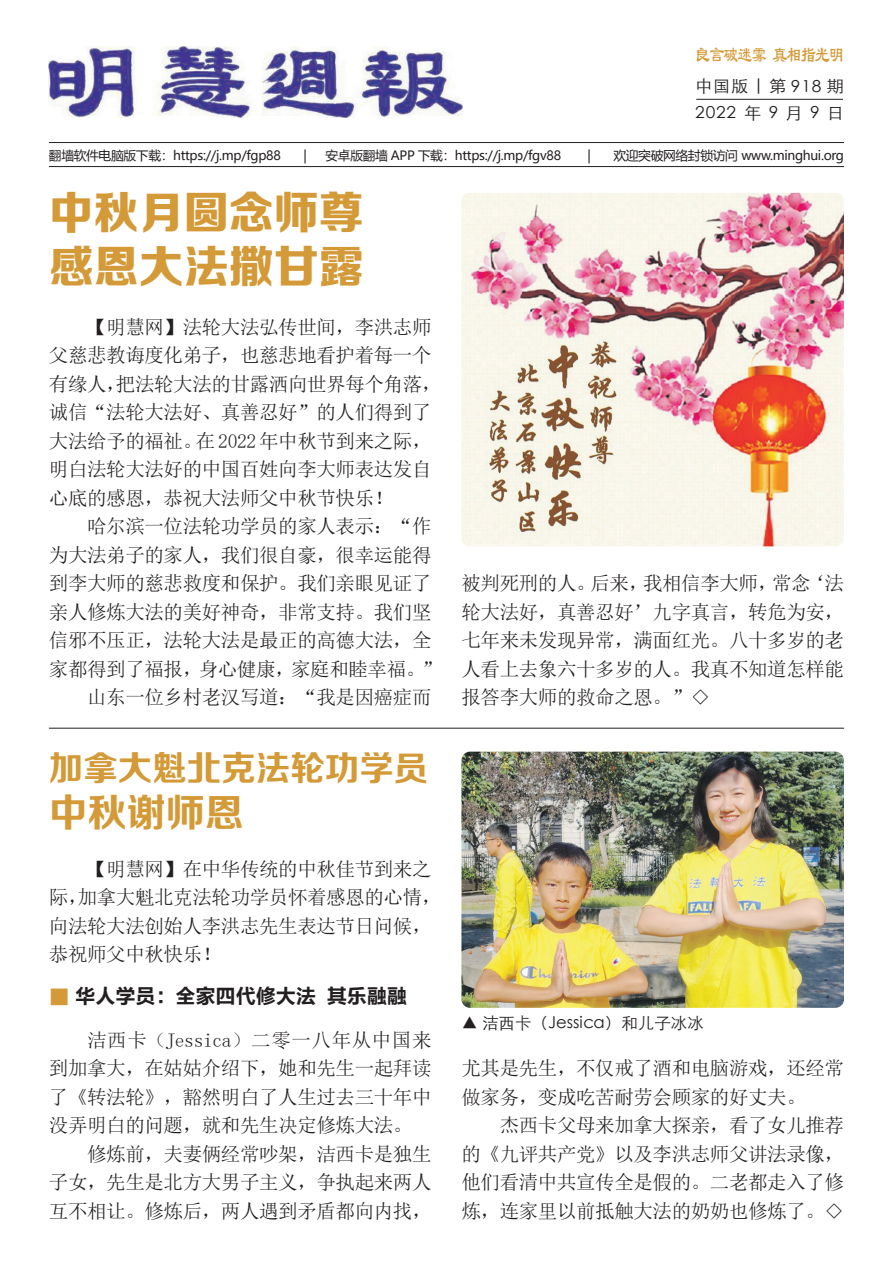
<style>
.page{position:relative;width:893px;height:1263px;background:#fff}
.page>*{position:absolute;margin:0;border:0;box-sizing:border-box;transform-origin:0 0}
.t1{font:45px/54px "FZZDHJW GB1 0";color:#d39a37}
.t2{font:39px "FZZCHJW GB1 0";color:#d39a37}
.t3{font:34.5px "FZZCHJW GB1 0";color:#d39a37}
.t4{font:22.5px "Li Su";letter-spacing:-.06em;color:#d39a37;scale:.67 1}
.t5{font:20.25px "FZLTCHK GBK1 0";letter-spacing:-.01em;color:#231f20}
.t6{font:19.5px/28.5px "Sim Sun";letter-spacing:-.02em;color:#231f20}
.t7{font:19.5px "Sim Sun";letter-spacing:.03em;color:#231f20}
.t8{font:16.5px/27px "ST Xihei";letter-spacing:.035em;color:#231f20;scale:1.05 1}
.t9{font:16.5px "ST Xihei";color:#231f20}
.t10{font:12.75px "Microsoft Ya Hei";letter-spacing:-.025em;color:#231f20}
.s1{font-size:21px;color:#d39a37}
</style>
<div class="page">
<hr style="left:696px;top:99px;width:147px;height:1px;background:#231f20">
<img style="left:49px;top:46px;width:413px;height:72px">
<hr style="left:49px;top:142px;width:795px;height:1px;background:#231f20">
<hr style="left:49px;top:166px;width:795px;height:1px;background:#231f20">
<hr style="left:49px;top:728px;width:795px;height:1px;background:#231f20">
<img style="left:461px;top:752px;width:383px;height:256px">
<img style="left:461px;top:193px;width:383px;height:353px">
<p class="t4" style="left:695px;top:43px;width:224px">良言破迷雾 真相指光明</p>
<p class="t8" style="left:695px;top:71px;width:143px">中国版|第918 期<br>2022年9月9日</p>
<p class="t10" style="left:49px;top:147px;width:233px">翻墙软件电脑版下载：https://j.mp/fgp88</p>
<p class="t10" style="left:303px;top:147px;width:5px">|</p>
<p class="t10" style="left:325px;top:147px;width:237px">安卓版翻墙 APP 下载：https://j.mp/fgv88</p>
<p class="t10" style="left:587px;top:147px;width:5px">|</p>
<p class="t10" style="left:613px;top:147px;width:232px">欢迎突破网络封锁访问 www.minghui.org</p>
<h1 class="t1" style="left:49px;top:189px;width:317px">中秋月圆念师尊感恩大法撒甘露</h1>
<p class="t6" style="left:49px;top:312px;width:394px;text-indent:38px">【明慧网】法轮大法弘传世间，李洪志师父慈悲教诲度化弟子，也慈悲地看护着每一个有缘人，把法轮大法的甘露洒向世界每个角落，诚信“法轮大法好、真善忍好”的人们得到了大法给予的福祉。在 2022 年中秋节到来之际，明白法轮大法好的中国百姓向李大师表达发自心底的感恩，恭祝大法师父中秋节快乐！</p>
<p class="t6" style="left:87px;top:512px;width:346px">哈尔滨一位法轮功学员的家人表示：“作</p>
<p class="t6" style="left:49px;top:540px;width:384px">为大法弟子的家人，我们很自豪，很幸运能得</p>
<p class="t6" style="left:49px;top:569px;width:384px">到李大师的慈悲救度和保护。我们亲眼见证了</p>
<p class="t6" style="left:49px;top:597px;width:384px">亲人修炼大法的美好神奇，非常支持。我们坚</p>
<p class="t6" style="left:49px;top:626px;width:384px">信邪不压正，法轮大法是最正的高德大法，全</p>
<p class="t6" style="left:49px;top:654px;width:394px">家都得到了福报，身心健康，家庭和睦幸福。”</p>
<p class="t6" style="left:87px;top:683px;width:346px">山东一位乡村老汉写道：“我是因癌症而</p>
<h3 class="t3" style="left:49px;top:749px;width:381px">加拿大魁北克法轮功学员</h3>
<h2 class="t2" style="left:49px;top:792px;width:196px">中秋谢师恩</h2>
<p class="t6" style="left:49px;top:854px;width:394px;text-indent:38px">【明慧网】在中华传统的中秋佳节到来之际，加拿大魁北克法轮功学员怀着感恩的心情，向法轮大法创始人李洪志先生表达节日问候，恭祝师父中秋快乐！</p>
<p class="t5" style="left:49px;top:985px;width:360px"><span class="s1">■</span> 华人学员：全家四代修大法 其乐融融</p>
<p class="t7" style="left:87px;top:1030px;width:346px">洁西卡（Jessica）二零一八年从中国来</p>
<p class="t6" style="left:49px;top:1054px;width:384px">到加拿大，在姑姑介绍下，她和先生一起拜读</p>
<p class="t6" style="left:49px;top:1082px;width:384px">了《转法轮》，豁然明白了人生过去三十年中</p>
<p class="t6" style="left:49px;top:1111px;width:365px">没弄明白的问题，就和先生决定修炼大法。</p>
<p class="t6" style="left:87px;top:1139px;width:346px">修炼前，夫妻俩经常吵架，洁西卡是独生</p>
<p class="t6" style="left:49px;top:1168px;width:384px">子女，先生是北方大男子主义，争执起来两人</p>
<p class="t6" style="left:49px;top:1196px;width:384px">互不相让。修炼后，两人遇到矛盾都向内找，</p>
<p class="t6" style="left:461px;top:569px;width:384px;text-align:justify">被判死刑的人。后来，我相信李大师，常念‘法轮大法好，真善忍好’九字真言，转危为安，七年来未发现异常，满面红光。八十多岁的老人看上去象六十多岁的人。我真不知道怎样能报答李大师的救命之恩。”◇</p>
<p class="t9" style="left:461px;top:1011px;width:244px">▲ 洁西卡（Jessica）和儿子冰冰</p>
<p class="t6" style="left:461px;top:1054px;width:384px">尤其是先生，不仅戒了酒和电脑游戏，还经常做家务，变成吃苦耐劳会顾家的好丈夫。</p>
<p class="t6" style="left:461px;top:1111px;width:384px;text-align:justify;text-indent:38px">杰西卡父母来加拿大探亲，看了女儿推荐的《九评共产党》以及李洪志师父讲法录像，他们看清中共宣传全是假的。二老都走入了修炼，连家里以前抵触大法的奶奶也修炼了。◇</p>
</div>
